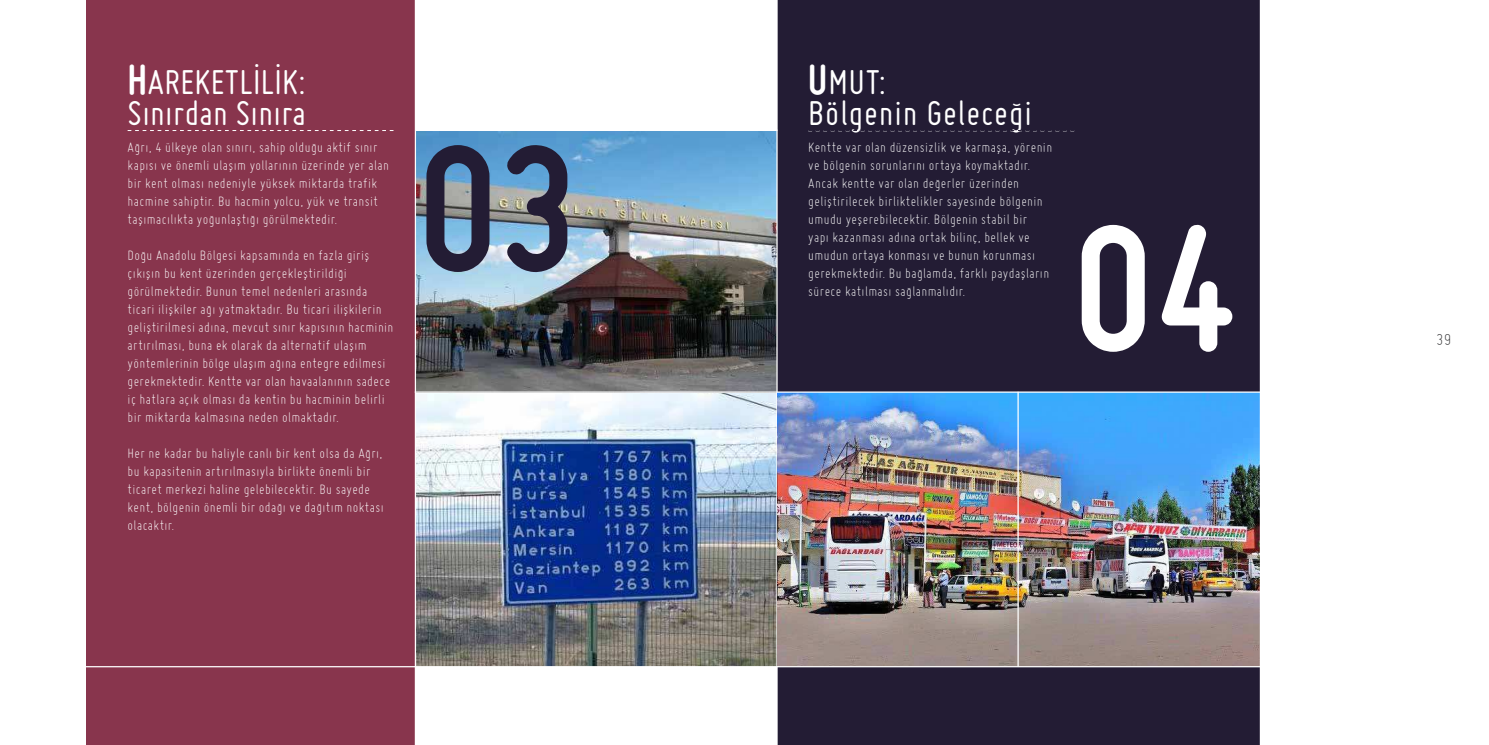
<style>
.page{position:relative;width:1489px;height:745px;background:#fff}
.page>*{position:absolute;margin:0;border:0;box-sizing:border-box;transform-origin:0 0}
.t1{font:700 187.5px "Miso";color:#fff}
.t2{font:700 187.5px "Miso";color:#231c34}
.t3{font:37.5px/31.2px "Miso";letter-spacing:.01em;color:#fff}
.t4{font:300 17.5px "Miso";color:#3a3a3b}
.t5{font:300 15px/18px "Miso";letter-spacing:.025em;color:#fff}
.s1{font-weight:700;font-size:45px}
</style>
<div class="page">
<img style="left:416px;top:392px;width:360px;height:273px">
<img style="left:416px;top:131px;width:360px;height:260px">
<div style="left:86px;top:0;width:329px;height:744px;background:#88354d"></div>
<div style="left:777px;top:0;width:482px;height:744px;background:#231c34"></div>
<svg style="left:808px;top:130px;width:263px;height:1px"></svg>
<svg style="left:128px;top:130px;width:265px;height:1px"></svg>
<img style="left:777px;top:392px;width:482px;height:273px">
<hr style="left:1017px;top:391px;width:1px;height:275px;background:#fff">
<hr style="left:0;top:665px;width:1488px;height:2px;background:#fff">
<hr style="left:415px;top:391px;width:845px;height:1px;background:#fff">
<h2 class="t3" style="left:128px;top:66px;width:180px"><span class="s1">H</span>AREKETLİLİK:<br>Sınırdan Sınıra</h2>
<h2 class="t3" style="left:808px;top:66px;width:225px"><span class="s1">U</span>MUT:<br>Bölgenin Geleceği</h2>
<p class="t5" style="left:128px;top:137px;width:263px">Ağrı, 4 ülkeye olan sınırı, sahip olduğu aktif sınır kapısı ve önemli ulaşım yollarının üzerinde yer alan bir kent olması nedeniyle yüksek miktarda trafik hacmine sahiptir. Bu hacmin yolcu, yük ve transit taşımacılıkta yoğunlaştığı görülmektedir.</p>
<p class="t5" style="left:128px;top:245px;width:267px">Doğu Anadolu Bölgesi kapsamında en fazla giriş çıkışın bu kent üzerinden gerçekleştirildiği görülmektedir. Bunun temel nedenleri arasında ticari ilişkiler ağı yatmaktadır. Bu ticari ilişkilerin geliştirilmesi adına, mevcut sınır kapısının hacminin artırılması, buna ek olarak da alternatif ulaşım yöntemlerinin bölge ulaşım ağına entegre edilmesi gerekmektedir. Kentte var olan havaalanının sadece iç hatlara açık olması da kentin bu hacminin belirli bir miktarda kalmasına neden olmaktadır.</p>
<p class="t5" style="left:128px;top:443px;width:258px">Her ne kadar bu haliyle canlı bir kent olsa da Ağrı, bu kapasitenin artırılmasıyla birlikte önemli bir ticaret merkezi haline gelebilecektir. Bu sayede kent, bölgenin önemli bir odağı ve dağıtım noktası olacaktır.</p>
<h1 class="t2" style="left:419px;top:94px;width:162px">03</h1>
<p class="t5" style="left:808px;top:137px;width:245px">Kentte var olan düzensizlik ve karmaşa, yörenin ve bölgenin sorunlarını ortaya koymaktadır.<br>Ancak kentte var olan değerler üzerinden geliştirilecek birliktelikler sayesinde bölgenin umudu yeşerebilecektir. Bölgenin stabil bir<br>yapı kazanması adına ortak bilinç, bellek ve umudun ortaya konması ve bunun korunması gerekmektedir. Bu bağlamda, farklı paydaşların</p>
<p class="t5" style="left:808px;top:281px;width:159px">sürece katılması sağlanmalıdır.</p>
<h1 class="t1" style="left:1074px;top:173px;width:162px">04</h1>
<p class="t4" style="left:1436px;top:328px;width:16px">39</p>
</div>
